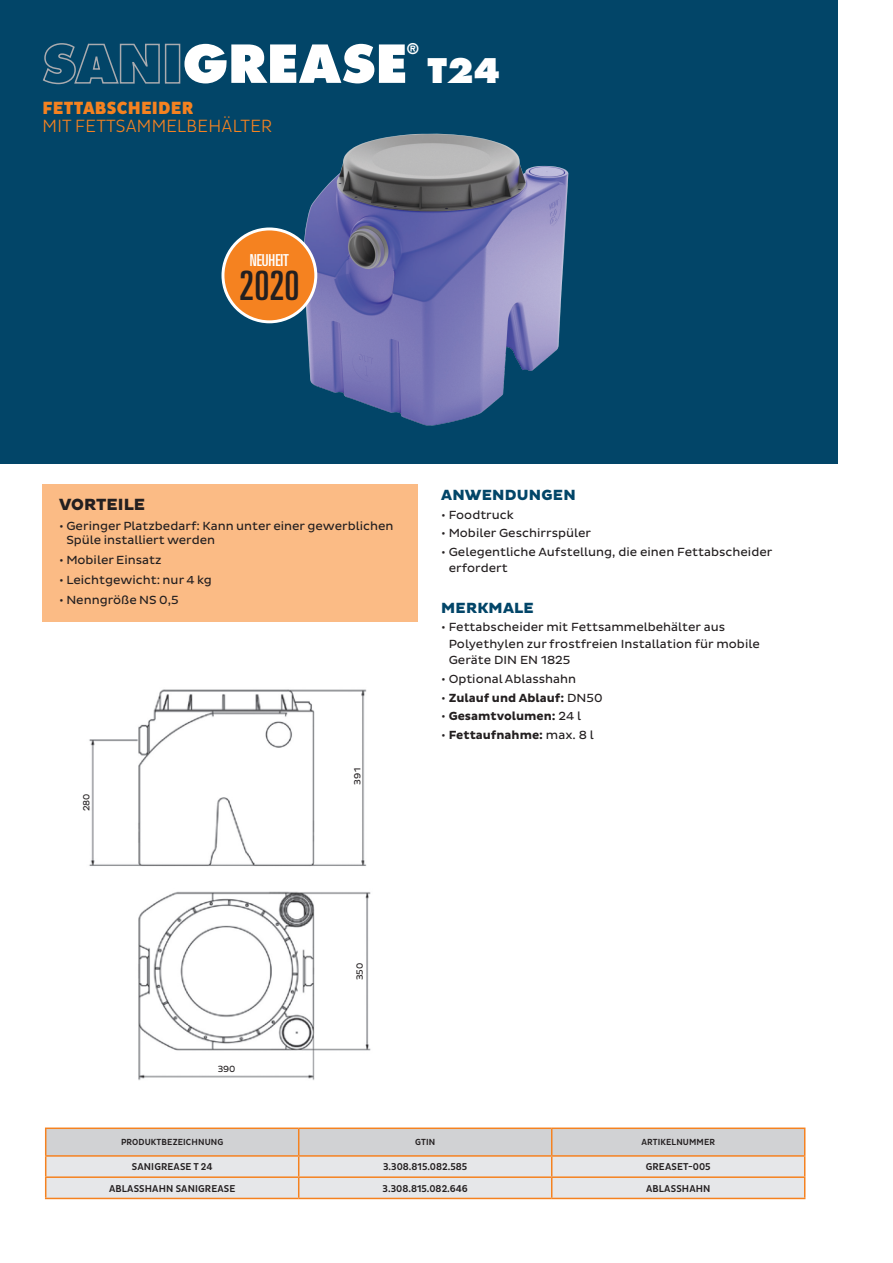
<style>
.page{position:relative;width:893px;height:1263px;background:#fff}
.page>*{position:absolute;margin:0;border:0;box-sizing:border-box;transform-origin:0 0}
.t1{font:800 51px "Futura";letter-spacing:.005em;color:#fff}
.t2{font:ultra-condensed 40.5px "Univers";color:#231f20}
.t3{font:800 33px "Futura";color:#fff}
.t4{font:300 18px "Pluto Sans Cond";letter-spacing:.015em;color:#f58220}
.t5{font:900 18px "Pluto Sans Cond";letter-spacing:.015em;color:#f58220}
.t6{font:800 16.5px "Pluto Sans";color:#231f20}
.t7{font:ultra-condensed 16.5px "Univers";color:#fff}
.t8{font:800 15px "Pluto Sans";letter-spacing:.015em;color:#024568}
.t9{font:800 14.4px "Futura";color:#fff}
.t10{font:12px/16.5px "Pluto Sans";color:#231f20}
.t11{font:700 12px "Pluto Sans";color:#231f20}
.t12{font:500 10.2px "Pluto Sans Cond";letter-spacing:.015em;color:#231f20}
.t13{font:9.15px "Pluto Sans";letter-spacing:-.025em;color:#231f20}
.t14{font:9.15px "Pluto Sans";letter-spacing:-.025em;color:#231f20;scale:.96 1}
.t15{font:500 9px "Pluto Sans Cond";letter-spacing:.015em;color:#231f20}
.s1{color:#aaabaf}
.s2{font-weight:400}
</style>
<div class="page">
<hr style="left:45px;top:1127px;width:254px;height:2px;background:#f58220">
<hr style="left:299px;top:1127px;width:253px;height:2px;background:#f58220">
<hr style="left:552px;top:1127px;width:253px;height:2px;background:#f58220">
<hr style="left:45px;top:1198px;width:254px;height:1px;background:#f58220">
<hr style="left:299px;top:1198px;width:253px;height:1px;background:#f58220">
<hr style="left:552px;top:1198px;width:253px;height:1px;background:#f58220">
<svg style="left:45px;top:1128px;width:760px;height:70px;background:#dfd8d3"></svg>
<div style="left:0;top:0;width:838px;height:463px;background:#024568"></div>
<div style="left:43px;top:485px;width:375px;height:137px;background:#fbbb85"></div>
<img style="left:291px;top:133px;width:278px;height:293px">
<img style="left:89px;top:689px;width:282px;height:392px">
<div style="left:223px;top:229px;width:93px;height:93px;background:#f58220;border-radius:50%"></div>
<div style="left:221px;top:227px;width:96px;height:96px;border:3px solid #fff;border-radius:50%"></div>
<h1 class="t1" style="left:43px;top:32px;width:367px"><span class="s1">SANI</span>GREASE</h1>
<p class="t9" style="left:407px;top:39px;width:13px">®</p>
<h3 class="t5" style="left:43px;top:97px;width:152px">FETTABSCHEIDER</h3>
<h3 class="t4" style="left:43px;top:115px;width:231px">MIT FETTSAMMELBEHÄLTER</h3>
<h3 class="t3" style="left:428px;top:50px;width:74px">T24</h3>
<h3 class="t7" style="left:250px;top:251px;width:41px">NEUHEIT</h3>
<h2 class="t2" style="left:239px;top:262px;width:62px">2020</h2>
<h3 class="t6" style="left:59px;top:495px;width:87px">VORTEILE</h3>
<p class="t10" style="left:66px;top:520px;width:329px;line-height:13.5px;text-indent:-7px">• Geringer Platzbedarf: Kann unter einer gewerblichen<br>Spüle installiert werden</p>
<p class="t10" style="left:59px;top:552px;width:104px">• Mobiler Einsatz</p>
<p class="t10" style="left:59px;top:572px;width:154px">• Leichtgewicht: nur 4 kg</p>
<p class="t10" style="left:59px;top:591px;width:121px">• Nenngröße NS 0,5</p>
<p class="t14" style="left:81px;top:811px;width:19px;rotate:-90deg">280</p>
<p class="t13" style="left:352px;top:784px;width:18px;rotate:-90deg">391</p>
<p class="t8" style="left:441px;top:486px;width:136px">ANWENDUNGEN</p>
<p class="t10" style="left:441px;top:506px;width:74px">• Foodtruck</p>
<p class="t10" style="left:441px;top:525px;width:152px">• Mobiler Geschirrspüler</p>
<p class="t10" style="left:449px;top:544px;width:325px;text-indent:-8px">• Gelegentliche Aufstellung, die einen Fettabscheider erfordert</p>
<p class="t8" style="left:441px;top:599px;width:94px">MERKMALE</p>
<p class="t10" style="left:449px;top:619px;width:313px;text-indent:-8px">• Fettabscheider mit Fettsammelbehälter aus<br>Polyethylen zur frostfreien Installation für mobile<br>Geräte DIN EN 1825</p>
<p class="t10" style="left:441px;top:671px;width:137px">• Optional Ablasshahn</p>
<p class="t11" style="left:441px;top:691px;width:163px"><span class="s2">•</span> Zulauf und Ablauf: <span class="s2">DN50</span></p>
<p class="t11" style="left:441px;top:709px;width:142px"><span class="s2">•</span> Gesamtvolumen: <span class="s2">24 l</span></p>
<p class="t11" style="left:441px;top:728px;width:154px"><span class="s2">•</span> Fettaufnahme: <span class="s2">max. 8 l</span></p>
<p class="t13" style="left:218px;top:1064px;width:19px">390</p>
<p class="t13" style="left:355px;top:980px;width:19px;rotate:-90deg">350</p>
<p class="t15" style="left:121px;top:1137px;width:104px">PRODUKTBEZEICHNUNG</p>
<p class="t15" style="left:415px;top:1137px;width:22px">GTIN</p>
<p class="t15" style="left:641px;top:1137px;width:75px">ARTIKELNUMMER</p>
<p class="t12" style="left:132px;top:1161px;width:82px">SANIGREASE T 24</p>
<p class="t12" style="left:383px;top:1161px;width:86px">3.308.815.082.585</p>
<p class="t12" style="left:646px;top:1161px;width:66px">GREASET-005</p>
<p class="t12" style="left:109px;top:1182px;width:128px">ABLASSHAHN SANIGREASE</p>
<p class="t12" style="left:383px;top:1182px;width:87px">3.308.815.082.646</p>
<p class="t12" style="left:646px;top:1182px;width:66px">ABLASSHAHN</p>
</div>
